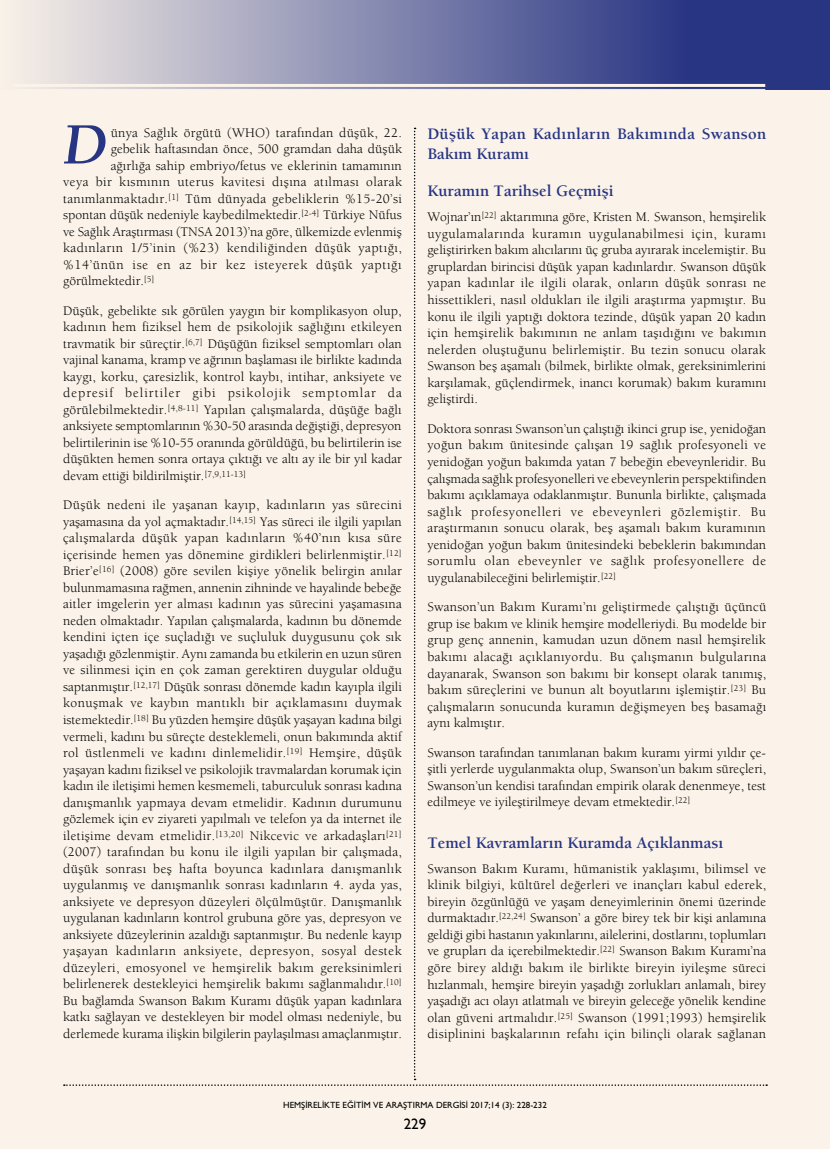
<style>
.page{position:relative;width:830px;height:1149px;background:#fff}
.page>*{position:absolute;margin:0;border:0;box-sizing:border-box;transform-origin:0 0}
.t1{font:60px "Berkeley Bold Italic Tr";color:#283583}
.t2{font:16.5px/19.8px "Berkeley Bold Tr";color:#283583}
.t3{font:15px "Gill Sans";color:#000}
.t4{font:13.5px/16.5px "Berkeley Book Tr";letter-spacing:.005em;color:#000;text-align:justify}
.t5{font:13.5px "Berkeley Book Tr";letter-spacing:.035em;color:#000}
.t6{font:13.5px "Berkeley Book Tr";letter-spacing:.045em;color:#000}
.t7{font:9px "Gill Sans Normal Tr";color:#000}
</style>
<div class="page">
<div style="left:0;top:0;width:829px;height:1148px;background:#fbf3e9"></div>
<svg style="left:31px;top:0;width:798px;height:90px;background:#7a7faa"></svg>
<hr style="left:13px;top:84px;width:751px;height:3px;background:#fbf3e9">
<hr style="left:13px;top:89px;width:751px;height:1px;background:#fbf3e9">
<h1 class="t1" style="left:64px;top:108px;width:45px">D</h1>
<p class="t4" style="left:111px;top:124px;width:292px">ünya Sağlık örgütü (WHO) tarafından düşük, 22.</p>
<p class="t4" style="left:111px;top:140px;width:293px">gebelik haftasından önce, 500 gramdan daha düşük</p>
<p class="t4" style="left:111px;top:157px;width:292px">ağırlığa sahip embriyo/fetus ve eklerinin tamamının</p>
<p class="t5" style="left:63px;top:174px;width:340px">veya bir kısmının uterus kavitesi dışına atılması olarak</p>
<p class="t4" style="left:63px;top:190px;width:340px">tanımlanmaktadır.<sup>[1]</sup> Tüm dünyada gebeliklerin %15-20’si</p>
<p class="t4" style="left:63px;top:206px;width:340px">spontan düşük nedeniyle kaybedilmektedir.<sup>[2-4]</sup> Türkiye Nüfus</p>
<p class="t4" style="left:63px;top:223px;width:340px">ve Sağlık Araştırması (TNSA 2013)’na göre, ülkemizde evlenmiş</p>
<p class="t5" style="left:63px;top:240px;width:340px">kadınların 1/5’inin (%23) kendiliğinden düşük yaptığı,</p>
<p class="t6" style="left:63px;top:256px;width:340px">%14’ünün ise en az bir kez isteyerek düşük yaptığı</p>
<p class="t4" style="left:63px;top:272px;width:93px">görülmektedir.<sup>[5]</sup></p>
<p class="t4" style="left:63px;top:302px;width:340px">Düşük, gebelikte sık görülen yaygın bir komplikasyon olup, kadının hem fiziksel hem de psikolojik sağlığını etkileyen travmatik bir süreçtir.<sup>[6,7]</sup> Düşüğün fiziksel semptomları olan vajinal kanama, kramp ve ağrının başlaması ile birlikte kadında kaygı, korku, çaresizlik, kontrol kaybı, intihar, anksiyete ve depresif belirtiler gibi psikolojik semptomlar da görülebilmektedir.<sup>[4,8-11]</sup> Yapılan çalışmalarda, düşüğe bağlı anksiyete semptomlarının %30-50 arasında değiştiği, depresyon belirtilerinin ise %10-55 oranında görüldüğü, bu belirtilerin ise düşükten hemen sonra ortaya çıktığı ve altı ay ile bir yıl kadar devam ettiği bildirilmiştir.<sup>[7,9,11-13]</sup></p>
<p class="t4" style="left:63px;top:496px;width:340px">Düşük nedeni ile yaşanan kayıp, kadınların yas sürecini yaşamasına da yol açmaktadır.<sup>[14,15]</sup> Yas süreci ile ilgili yapılan çalışmalarda düşük yapan kadınların %40’nın kısa süre içerisinde hemen yas dönemine girdikleri belirlenmiştir.<sup>[12] </sup>Brier’e<sup>[16]</sup> (2008) göre sevilen kişiye yönelik belirgin anılar bulunmamasına rağmen, annenin zihninde ve hayalinde bebeğe aitler imgelerin yer alması kadının yas sürecini yaşamasına neden olmaktadır. Yapılan çalışmalarda, kadının bu dönemde kendini içten içe suçladığı ve suçluluk duygusunu çok sık yaşadığı gözlenmiştir. Aynı zamanda bu etkilerin en uzun süren ve silinmesi için en çok zaman gerektiren duygular olduğu saptanmıştır.<sup>[12,17]</sup> Düşük sonrası dönemde kadın kayıpla ilgili konuşmak ve kaybın mantıklı bir açıklamasını duymak istemektedir.<sup>[18]</sup> Bu yüzden hemşire düşük yaşayan kadına bilgi vermeli, kadını bu süreçte desteklemeli, onun bakımında aktif rol üstlenmeli ve kadını dinlemelidir.<sup>[19]</sup> Hemşire, düşük yaşayan kadını fiziksel ve psikolojik travmalardan korumak için kadın ile iletişimi hemen kesmemeli, taburculuk sonrası kadına danışmanlık yapmaya devam etmelidir. Kadının durumunu gözlemek için ev ziyareti yapılmalı ve telefon ya da internet ile iletişime devam etmelidir.<sup>[13,20]</sup> Nikcevic ve arkadaşları<sup>[21] </sup>(2007) tarafından bu konu ile ilgili yapılan bir çalışmada, düşük sonrası beş hafta boyunca kadınlara danışmanlık uygulanmış ve danışmanlık sonrası kadınların 4. ayda yas, anksiyete ve depresyon düzeyleri ölçülmüştür. Danışmanlık uygulanan kadınların kontrol grubuna göre yas, depresyon ve anksiyete düzeylerinin azaldığı saptanmıştır. Bu nedenle kayıp yaşayan kadınların anksiyete, depresyon, sosyal destek düzeyleri, emosyonel ve hemşirelik bakım gereksinimleri belirlenerek destekleyici hemşirelik bakımı sağlanmalıdır.<sup>[10] </sup>Bu bağlamda Swanson Bakım Kuramı düşük yapan kadınlara katkı sağlayan ve destekleyen bir model olması nedeniyle, bu derlemede kurama ilişkin bilgilerin paylaşılması amaçlanmıştır.</p>
<p class="t2" style="left:427px;top:124px;width:340px">Düşük Yapan Kadınların Bakımında Swanson<br>Bakım Kuramı</p>
<p class="t2" style="left:427px;top:180px;width:188px">Kuramın Tarihsel Geçmişi</p>
<p class="t4" style="left:427px;top:208px;width:340px">Wojnar’ın<sup>[22]</sup> aktarımına göre, Kristen M. Swanson, hemşirelik uygulamalarında kuramın uygulanabilmesi için, kuramı geliştirirken bakım alıcılarını üç gruba ayırarak incelemiştir. Bu gruplardan birincisi düşük yapan kadınlardır. Swanson düşük yapan kadınlar ile ilgili olarak, onların düşük sonrası ne hissettikleri, nasıl oldukları ile ilgili araştırma yapmıştır. Bu konu ile ilgili yaptığı doktora tezinde, düşük yapan 20 kadın için hemşirelik bakımının ne anlam taşıdığını ve bakımın nelerden oluştuğunu belirlemiştir. Bu tezin sonucu olarak Swanson beş aşamalı (bilmek, birlikte olmak, gereksinimlerini karşılamak, güçlendirmek, inancı korumak) bakım kuramını geliştirdi.</p>
<p class="t4" style="left:427px;top:420px;width:340px">Doktora sonrası Swanson’un çalıştığı ikinci grup ise, yenidoğan yoğun bakım ünitesinde çalışan 19 sağlık profesyoneli ve yenidoğan yoğun bakımda yatan 7 bebeğin ebeveynleridir. Bu çalışmada sağlık profesyonelleri ve ebeveynlerin perspektifinden bakımı açıklamaya odaklanmıştır. Bununla birlikte, çalışmada sağlık profesyonelleri ve ebeveynleri gözlemiştir. Bu araştırmanın sonucu olarak, beş aşamalı bakım kuramının yenidoğan yoğun bakım ünitesindeki bebeklerin bakımından sorumlu olan ebeveynler ve sağlık profesyonellere de uygulanabileceğini belirlemiştir.<sup>[22]</sup></p>
<p class="t4" style="left:427px;top:598px;width:340px">Swanson’un Bakım Kuramı’nı geliştirmede çalıştığı üçüncü grup ise bakım ve klinik hemşire modelleriydi. Bu modelde bir grup genç annenin, kamudan uzun dönem nasıl hemşirelik bakımı alacağı açıklanıyordu. Bu çalışmanın bulgularına dayanarak, Swanson son bakımı bir konsept olarak tanımış, bakım süreçlerini ve bunun alt boyutlarını işlemiştir.<sup>[23]</sup> Bu çalışmaların sonucunda kuramın değişmeyen beş basamağı aynı kalmıştır.</p>
<p class="t4" style="left:427px;top:743px;width:340px">Swanson tarafından tanımlanan bakım kuramı yirmi yıldır çe&shy;şitli yerlerde uygulanmakta olup, Swanson’un bakım süreçleri, Swanson’un kendisi tarafından empirik olarak denenmeye, test edilmeye ve iyileştirilmeye devam etmektedir.<sup>[22]</sup></p>
<p class="t2" style="left:427px;top:831px;width:297px">Temel Kavramların Kuramda Açıklanması</p>
<p class="t4" style="left:427px;top:859px;width:340px">Swanson Bakım Kuramı, hümanistik yaklaşımı, bilimsel ve klinik bilgiyi, kültürel değerleri ve inançları kabul ederek, bireyin özgünlüğü ve yaşam deneyimlerinin önemi üzerinde durmaktadır.<sup>[22,24]</sup> Swanson’ a göre birey tek bir kişi anlamına geldiği gibi hastanın yakınlarını, ailelerini, dostlarını, toplumları ve grupları da içerebilmektedir.<sup>[22]</sup> Swanson Bakım Kuramı’na göre birey aldığı bakım ile birlikte bireyin iyileşme süreci hızlanmalı, hemşire bireyin yaşadığı zorlukları anlamalı, birey yaşadığı acı olayı atlatmalı ve bireyin geleceğe yönelik kendine olan güveni artmalıdır.<sup>[25]</sup> Swanson (1991;1993) hemşirelik disiplinini başkalarının refahı için bilinçli olarak sağlanan</p>
<p class="t7" style="left:283px;top:1099px;width:265px">HEMŞİRELİKTE EĞİTİM VE ARAŞTIRMA DERGİSİ 2017;14 (3): 228-232</p>
<p class="t3" style="left:403px;top:1114px;width:24px">229</p>
</div>
